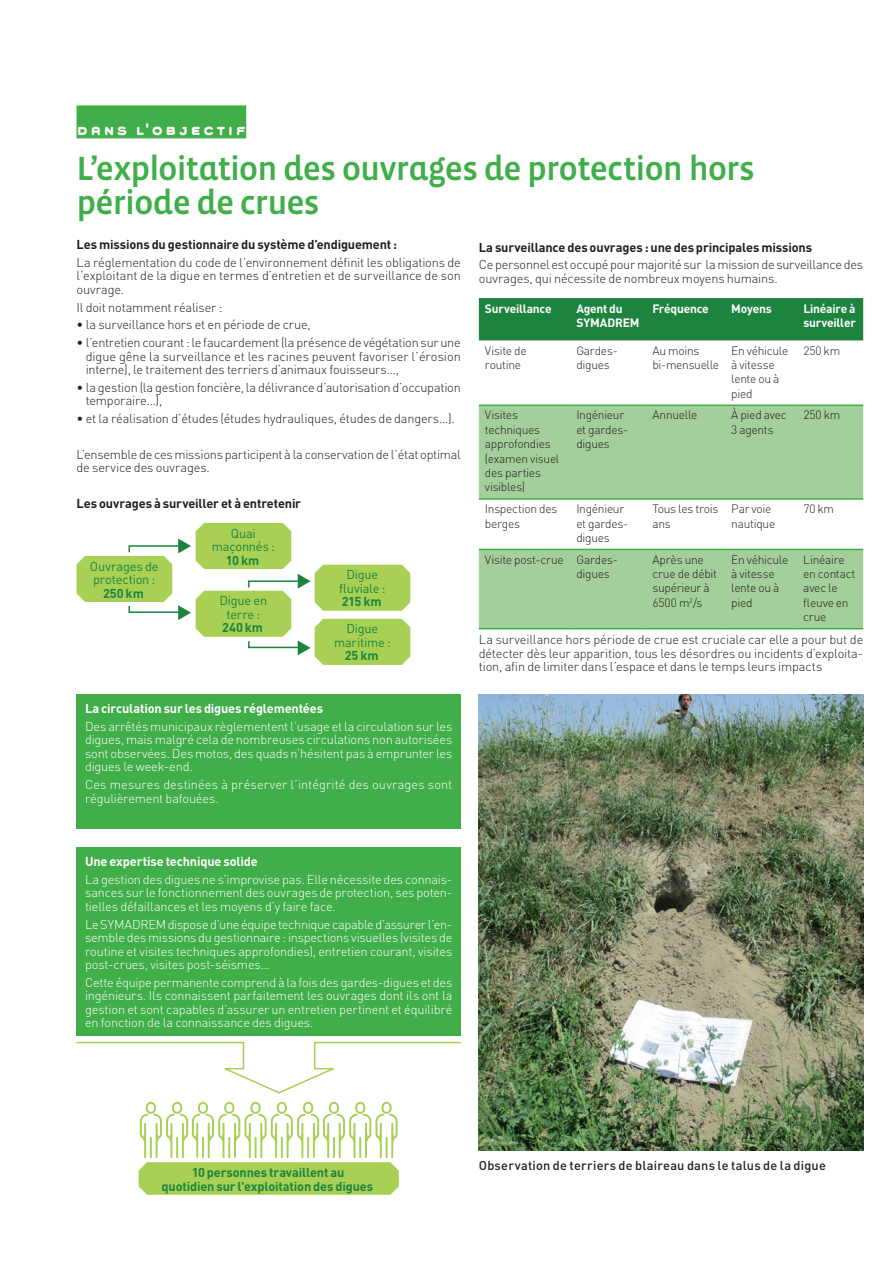
<style>
.page{position:relative;width:893px;height:1263px;background:#fff}
.page>*{position:absolute;margin:0;border:0;box-sizing:border-box;transform-origin:0 0}
.t1{font:34.35px/34.3px "Vista Sans Alt Med";letter-spacing:-.025em;color:#40ae49}
.t2{font:700 15px "Grover Caps";letter-spacing:.135em;color:#fff}
.t3{font:300 12.75px/13.5px "DIN";letter-spacing:-.015em;color:#231f20;text-align:justify}
.t4{font:300 12.75px/13.5px "DIN";letter-spacing:-.015em;color:#fff;text-align:justify}
.t5{font:700 12.75px "DIN";letter-spacing:-.015em;color:#231f20}
.t6{font:700 12.75px/13.5px "DIN";letter-spacing:-.015em;color:#1d843f;text-align:center}
.t7{font:300 12.75px/13.5px "DIN";letter-spacing:.005em;color:#fff}
.t8{font:12.75px/13.5px "DIN";letter-spacing:-.015em;color:#1d843f;text-align:center}
.t9{font:700 12.75px "DIN";letter-spacing:-.015em;color:#fff}
.t10{font:500 12.75px "DIN";letter-spacing:.015em;color:#231f20}
.t11{font:300 12px/14.4px "DIN";letter-spacing:-.025em;color:#231f20}
.t12{font:700 12px/14.4px "DIN";letter-spacing:-.02em;color:#fff}
</style>
<div class="page">
<div style="left:77px;top:105px;width:169px;height:33px;background:#40ae49"></div>
<div style="left:479px;top:298px;width:384px;height:42px;background:#1d843f"></div>
<svg style="left:479px;top:406px;width:384px;height:222px;fill:#a3cf9a"></svg>
<hr style="left:479px;top:405px;width:91px;height:1px;background:#40ae49">
<hr style="left:570px;top:405px;width:76px;height:1px;background:#40ae49">
<hr style="left:646px;top:405px;width:79px;height:1px;background:#40ae49">
<hr style="left:725px;top:405px;width:72px;height:1px;background:#40ae49">
<hr style="left:797px;top:405px;width:66px;height:1px;background:#40ae49">
<hr style="left:479px;top:498px;width:91px;height:2px;background:#40ae49">
<hr style="left:570px;top:498px;width:76px;height:2px;background:#40ae49">
<hr style="left:646px;top:498px;width:79px;height:2px;background:#40ae49">
<hr style="left:725px;top:498px;width:72px;height:2px;background:#40ae49">
<hr style="left:797px;top:498px;width:66px;height:2px;background:#40ae49">
<hr style="left:479px;top:549px;width:91px;height:1px;background:#40ae49">
<hr style="left:570px;top:549px;width:76px;height:1px;background:#40ae49">
<hr style="left:646px;top:549px;width:79px;height:1px;background:#40ae49">
<hr style="left:725px;top:549px;width:72px;height:1px;background:#40ae49">
<hr style="left:797px;top:549px;width:66px;height:1px;background:#40ae49">
<hr style="left:479px;top:628px;width:91px;height:1px;background:#40ae49">
<hr style="left:570px;top:628px;width:76px;height:1px;background:#40ae49">
<hr style="left:646px;top:628px;width:79px;height:1px;background:#40ae49">
<hr style="left:725px;top:628px;width:72px;height:1px;background:#40ae49">
<hr style="left:797px;top:628px;width:66px;height:1px;background:#40ae49">
<div style="left:77px;top:694px;width:384px;height:135px;background:#40ae49"></div>
<div style="left:77px;top:847px;width:384px;height:189px;background:#40ae49"></div>
<svg style="left:77px;top:523px;width:333px;height:142px"></svg>
<svg style="left:139px;top:1102px;width:260px;height:93px"></svg>
<svg style="left:76px;top:1041px;width:385px;height:53px"></svg>
<img style="left:479px;top:694px;width:384px;height:456px">
<p class="t2" style="left:77px;top:119px;width:171px">dans l'objectif</p>
<h1 class="t1" style="left:77px;top:152px;width:680px">L’exploitation des ouvrages de protection hors période de crues</h1>
<p class="t5" style="left:77px;top:236px;width:322px">Les missions du gestionnaire du système d’endiguement :</p>
<p class="t3" style="left:77px;top:255px;width:386px">La réglementation du code de l’environnement définit les obligations de l’exploitant de la digue en termes d’entretien et de surveillance de son ouvrage.</p>
<p class="t3" style="left:77px;top:300px;width:147px">Il doit notamment réaliser :</p>
<p class="t3" style="left:77px;top:318px;width:236px">• la surveillance hors et en période de crue,</p>
<p class="t3" style="left:86px;top:336px;width:377px;text-indent:-9px">• l’entretien courant : le faucardement (la présence de végétation sur une digue gêne la surveillance et les racines peuvent favoriser l’érosion interne), le traitement des terriers d’animaux fouisseurs…,</p>
<p class="t3" style="left:86px;top:380px;width:377px;text-indent:-9px">• la gestion (la gestion foncière, la délivrance d’autorisation d’occupation temporaire…),</p>
<p class="t3" style="left:77px;top:412px;width:380px">• et la réalisation d’études (études hydrauliques, études de dangers…).</p>
<p class="t3" style="left:77px;top:447px;width:386px">L’ensemble de ces missions participent à la conservation de l’état optimal de service des ouvrages.</p>
<p class="t5" style="left:77px;top:495px;width:226px">Les ouvrages à surveiller et à entretenir</p>
<p class="t8" style="left:90px;top:559px;width:70px;text-align:left">Ouvrages de protection :</p>
<p class="t6" style="left:103px;top:586px;width:42px">250 km</p>
<p class="t8" style="left:212px;top:526px;width:65px">Quai maçonnés :</p>
<p class="t6" style="left:226px;top:553px;width:35px">10 km</p>
<p class="t8" style="left:339px;top:568px;width:48px">Digue fluviale :</p>
<p class="t6" style="left:342px;top:594px;width:41px">215 km</p>
<p class="t8" style="left:219px;top:594px;width:49px">Digue en terre :</p>
<p class="t6" style="left:222px;top:620px;width:43px">240 km</p>
<p class="t8" style="left:334px;top:622px;width:58px">Digue maritime :</p>
<p class="t6" style="left:345px;top:648px;width:35px">25 km</p>
<p class="t9" style="left:85px;top:700px;width:240px">La circulation sur les digues réglementées</p>
<p class="t4" style="left:85px;top:719px;width:369px">Des arrêtés municipaux règlementent l’usage et la circulation sur les digues, mais malgré cela de nombreuses circulations non autorisées sont observées. Des motos, des quads n’hésitent pas à emprunter les digues le week-end.</p>
<p class="t7" style="left:85px;top:778px;width:369px">Ces mesures destinées à préserver l’intégrité des ouvrages sont régulièrement bafouées.</p>
<p class="t5" style="left:479px;top:239px;width:335px">La surveillance des ouvrages : une des principales missions</p>
<p class="t3" style="left:479px;top:258px;width:386px">Ce personnel est occupé pour majorité sur la mission de surveillance des ouvrages, qui nécessite de nombreux moyens humains.</p>
<p class="t12" style="left:485px;top:300px;width:68px">Surveillance</p>
<p class="t12" style="left:576px;top:300px;width:65px">Agent du<br>SYMADREM</p>
<p class="t12" style="left:652px;top:300px;width:58px">Fréquence</p>
<p class="t12" style="left:731px;top:300px;width:42px">Moyens</p>
<p class="t12" style="left:803px;top:300px;width:54px">Linéaire à surveiller</p>
<p class="t11" style="left:485px;top:343px;width:43px">Visite de routine</p>
<p class="t11" style="left:576px;top:343px;width:43px">Gardes&shy;digues</p>
<p class="t11" style="left:652px;top:343px;width:68px">Au moins bi-mensuelle</p>
<p class="t11" style="left:731px;top:343px;width:59px">En véhicule à vitesse lente ou à pied</p>
<p class="t11" style="left:803px;top:343px;width:38px">250 km</p>
<p class="t11" style="left:485px;top:408px;width:76px">Visites techniques approfondies (examen visuel des parties visibles)</p>
<p class="t11" style="left:576px;top:408px;width:53px">Ingénieur et gardes&shy;digues</p>
<p class="t11" style="left:652px;top:408px;width:47px">Annuelle</p>
<p class="t11" style="left:731px;top:408px;width:57px">À pied avec<br>3 agents</p>
<p class="t11" style="left:803px;top:408px;width:38px">250 km</p>
<p class="t11" style="left:485px;top:501px;width:74px">Inspection des berges</p>
<p class="t11" style="left:576px;top:501px;width:53px">Ingénieur et gardes&shy;digues</p>
<p class="t11" style="left:652px;top:501px;width:68px">Tous les trois ans</p>
<p class="t11" style="left:731px;top:501px;width:46px">Par voie nautique</p>
<p class="t11" style="left:803px;top:501px;width:32px">70 km</p>
<p class="t11" style="left:576px;top:552px;width:43px;text-indent:-91px">Visite post-crue Gardes&shy;digues</p>
<p class="t11" style="left:652px;top:552px;width:66px">Après une crue de débit supérieur à<br>6500 m<sup>2</sup>/s</p>
<p class="t11" style="left:731px;top:552px;width:59px">En véhicule à vitesse lente ou à pied</p>
<p class="t11" style="left:803px;top:552px;width:54px">Linéaire en contact avec le fleuve en crue</p>
<p class="t3" style="left:479px;top:633px;width:386px">La surveillance hors période de crue est cruciale car elle a pour but de détecter dès leur apparition, tous les désordres ou incidents d’exploita&shy;tion, afin de limiter dans l’espace et dans le temps leurs impacts</p>
<p class="t9" style="left:85px;top:853px;width:174px">Une expertise technique solide</p>
<p class="t4" style="left:85px;top:872px;width:369px">La gestion des digues ne s’improvise pas. Elle nécessite des connais&shy;sances sur le fonctionnement des ouvrages de protection, ses poten&shy;tielles défaillances et les moyens d’y faire face.</p>
<p class="t4" style="left:85px;top:917px;width:369px">Le symad rem dispose d’une équipe technique capable d’assurer l’en&shy;semble des missions du gestionnaire : inspections visuelles (visites de routine et visites techniques approfondies), entretien courant, visites post-crues, visites post-séismes…</p>
<p class="t4" style="left:85px;top:975px;width:369px">Cette équipe permanente comprend à la fois des gardes-digues et des ingénieurs. Ils connaissent parfaitement les ouvrages dont ils ont la gestion et sont capables d’assurer un entretien pertinent et équilibré en fonction de la connaissance des digues.</p>
<p class="t6" style="left:162px;top:1165px;width:213px">10 personnes travaillent au<br>quotidien sur l'exploitation des digues</p>
<p class="t10" style="left:479px;top:1157px;width:348px">Observation de terriers de blaireau dans le talus de la digue</p>
</div>
